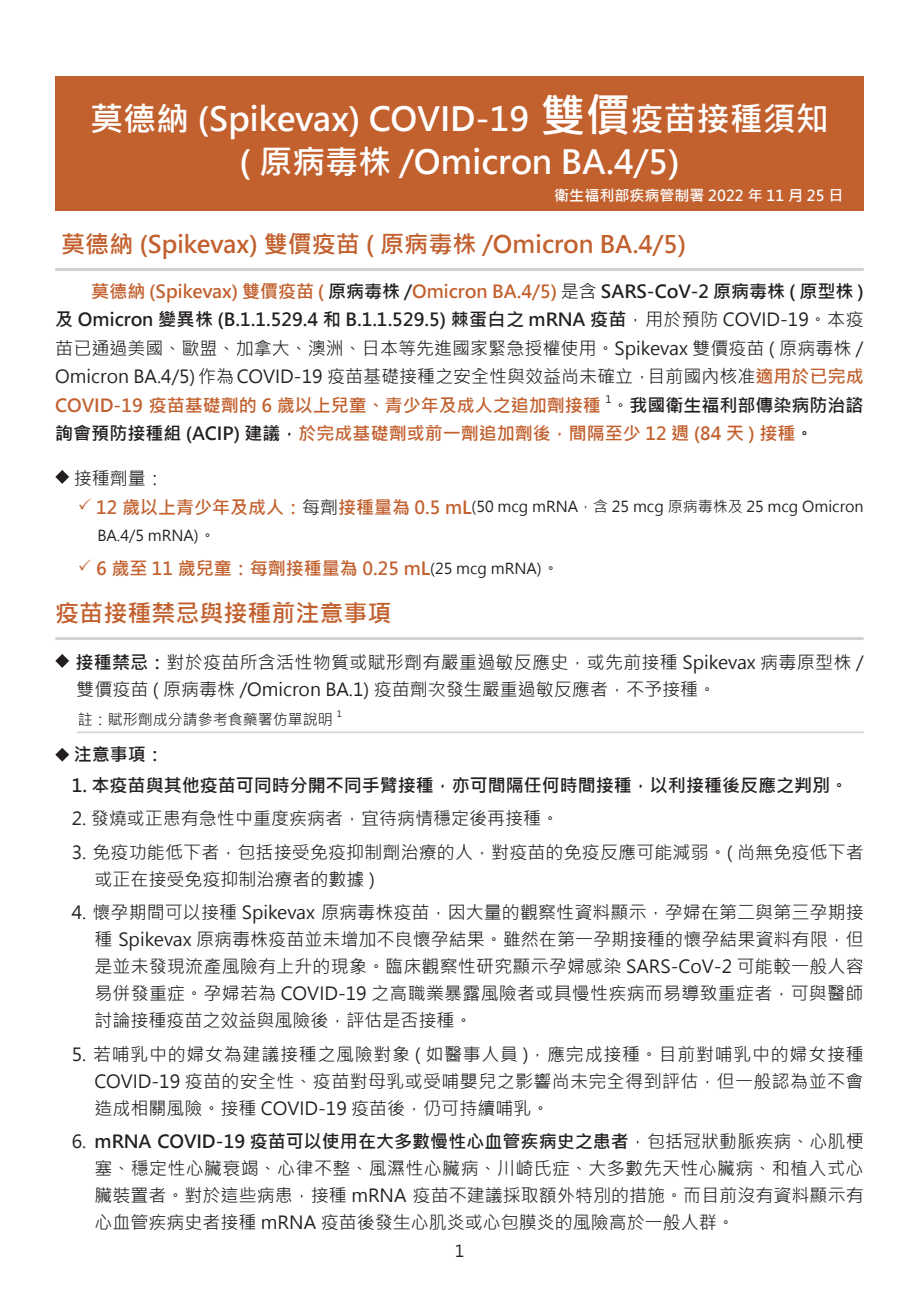
<style>
.page{position:relative;width:919px;height:1289px;background:#fff}
.page>*{position:absolute;margin:0;border:0;box-sizing:border-box;transform-origin:0 0}
.t1{font:700 33px "Microsoft Jheng Hei";color:#fff}
.t2{font:700 24px "Microsoft Jheng Hei";color:#c2602e}
.t3{font:18px/27px "Microsoft Jheng Hei";color:#231f20;text-align:justify}
.t4{font:700 18px/28.5px "Microsoft Jheng Hei";color:#231f20}
.t5{font:700 18px "Microsoft Jheng Hei";color:#c2602e}
.t6{font:16.5px "Microsoft Jheng Hei";color:#231f20}
.t7{font:15px/28.5px "Microsoft Jheng Hei";color:#231f20}
.t8{font:700 15px "Microsoft Jheng Hei";color:#fff}
.t9{font:10.5px "Microsoft Jheng Hei";color:#231f20}
.t10{font:8.7px "Microsoft Jheng Hei";color:#231f20}
.s1{font-size:45px}
.s2{font-weight:700;color:#c2602e}
.s3{font-weight:700}
.s4{font-weight:400}
.s5{color:#c2602e}
.s6{font-weight:700;font-size:18px;color:#c2602e}
.s7{font-size:18px}
.s8{font-weight:400;font-size:15px;color:#231f20}
.s9{font-weight:400;color:#231f20}
</style>
<div class="page">
<svg style="left:55px;top:654px;width:14px;height:13px"></svg>
<svg style="left:55px;top:747px;width:14px;height:14px"></svg>
<div style="left:55px;top:77px;width:808px;height:133px;background:#c2602e"></div>
<hr style="left:55px;top:268px;width:808px;height:3px;background:#d1d2d4">
<hr style="left:55px;top:637px;width:808px;height:3px;background:#d1d2d4">
<hr style="left:77px;top:731px;width:786px;height:2px;background:#d1d2d4">
<svg style="left:55px;top:470px;width:14px;height:14px"></svg>
<h1 class="t1" style="left:90px;top:98px;width:739px">莫德納 (Spikevax) COVID-19 <span class="s1">雙價</span>疫苗接種須知</h1>
<h1 class="t1" style="left:239px;top:141px;width:442px">( 原病毒株 /Omicron BA.4/5)</h1>
<p class="t8" style="left:554px;top:186px;width:290px">衛生福利部疾病管制署 2022 年 11 月 25 日</p>
<h2 class="t2" style="left:61px;top:229px;width:626px">莫德納 (Spikevax) 雙價疫苗 ( 原病毒株 /Omicron BA.4/5)</h2>
<p class="t3" style="left:55px;top:277px;width:809px;line-height:28.5px;text-indent:36px"><span class="s2">莫德納 (Spikevax) 雙價疫苗 (</span> <span class="s3">原病毒株 /</span><span class="s2">Omicron BA.4/5)</span> 是含 <span class="s3">SARS-CoV-2 原病毒株 ( 原型株 )及 Omicron 變異株 (B.1.1.529.4 和 B.1.1.529.5) 棘蛋白之 mRNA 疫苗</span>，用於預防 COVID-19。本疫苗已通過美國、歐盟、加拿大、澳洲、日本等先進國家緊急授權使用。Spikevax 雙價疫苗 ( 原病毒株 / Omicron BA.4/5) 作為 COVID-19 疫苗基礎接種之安全性與效益尚未確立，目前國內核准<span class="s2">適用於已完成COVID-19 疫苗基礎劑的 6 歲以上兒童、青少年及成人之追加劑接種</span></p>
<p class="t9" style="left:605px;top:392px;width:8px">1</p>
<p class="t4" style="left:55px;top:391px;width:809px;text-indent:556px"><span class="s4">。</span>我國衛生福利部傳染病防治諮詢會預防接種組 (ACIP) 建議，<span class="s5">於完成基礎劑或前一劑追加劑後，間隔至少 12 週 (84 天 ) 接種</span>。</p>
<p class="t3" style="left:74px;top:465px;width:91px">接種劑量：</p>
<p class="t7" style="left:96px;top:492px;width:769px"><span class="s6">12 歲以上青少年及成人：</span><span class="s7">每劑</span><span class="s6">接種量為 0.5 mL</span>(50 mcg mRNA，含 25 mcg 原病毒株及 25 mcg Omicron<br>BA.4/5 mRNA)<span class="s7">。</span></p>
<p class="t5" style="left:96px;top:557px;width:465px">6 歲至 11 歲兒童：每劑接種量為 0.25 mL<span class="s8">(25 mcg mRNA)</span><span class="s9">。</span></p>
<h2 class="t2" style="left:55px;top:598px;width:338px">疫苗接種禁忌與接種前注意事項</h2>
<p class="t3" style="left:75px;top:649px;width:789px"><span class="s3">接種禁忌：</span>對於疫苗所含活性物質或賦形劑有嚴重過敏反應史，或先前接種 Spikevax 病毒原型株 /雙價疫苗 ( 原病毒株 /Omicron BA.1) 疫苗劑次發生嚴重過敏反應者，不予接種。</p>
<p class="t7" style="left:78px;top:705px;width:257px">註：賦形劑成分請參考食藥署仿單說明</p>
<p class="t10" style="left:337px;top:708px;width:7px">1</p>
<p class="t4" style="left:74px;top:739px;width:91px">注意事項：</p>
<p class="t4" style="left:72px;top:771px;width:777px">1. 本疫苗與其他疫苗可同時分開不同手臂接種，亦可間隔任何時間接種，以利接種後反應之判別。</p>
<p class="t3" style="left:72px;top:805px;width:489px">2. 發燒或正患有急性中重度疾病者，宜待病情穩定後再接種。</p>
<p class="t3" style="left:94px;top:838px;width:771px;text-indent:-22px">3. 免疫功能低下者，包括接受免疫抑制劑治療的人，對疫苗的免疫反應可能減弱。( 尚無免疫低下者或正在接受免疫抑制治療者的數據 )</p>
<p class="t3" style="left:94px;top:899px;width:771px;text-indent:-22px">4. 懷孕期間可以接種 Spikevax 原病毒株疫苗，因大量的觀察性資料顯示，孕婦在第二與第三孕期接種 Spikevax 原病毒株疫苗並未增加不良懷孕結果。雖然在第一孕期接種的懷孕結果資料有限，但是並未發現流產風險有上升的現象。臨床觀察性研究顯示孕婦感染 SARS-CoV-2 可能較一般人容易併發重症。孕婦若為 COVID-19 之高職業暴露風險者或具慢性疾病而易導致重症者，可與醫師討論接種疫苗之效益與風險後，評估是否接種。</p>
<p class="t3" style="left:94px;top:1040px;width:770px;text-indent:-22px">5. 若哺乳中的婦女為建議接種之風險對象 ( 如醫事人員 )，應完成接種。目前對哺乳中的婦女接種COVID-19 疫苗的安全性、疫苗對母乳或受哺嬰兒之影響尚未完全得到評估，但一般認為並不會造成相關風險。接種 COVID-19 疫苗後，仍可持續哺乳。</p>
<p class="t3" style="left:94px;top:1127px;width:770px;text-indent:-23px">6. <span class="s3">mRNA COVID-19 疫苗可以使用在大多數慢性心血管疾病史之患者</span>，包括冠狀動脈疾病、心肌梗塞、穩定性心臟衰竭、心律不整、風濕性心臟病、川崎氏症、大多數先天性心臟病、和植入式心臟裝置者。對於這些病患，接種 mRNA 疫苗不建議採取額外特別的措施。而目前沒有資料顯示有心血管疾病史者接種 mRNA 疫苗後發生心肌炎或心包膜炎的風險高於一般人群。</p>
<p class="t6" style="left:454px;top:1240px;width:11px">1</p>
</div>
